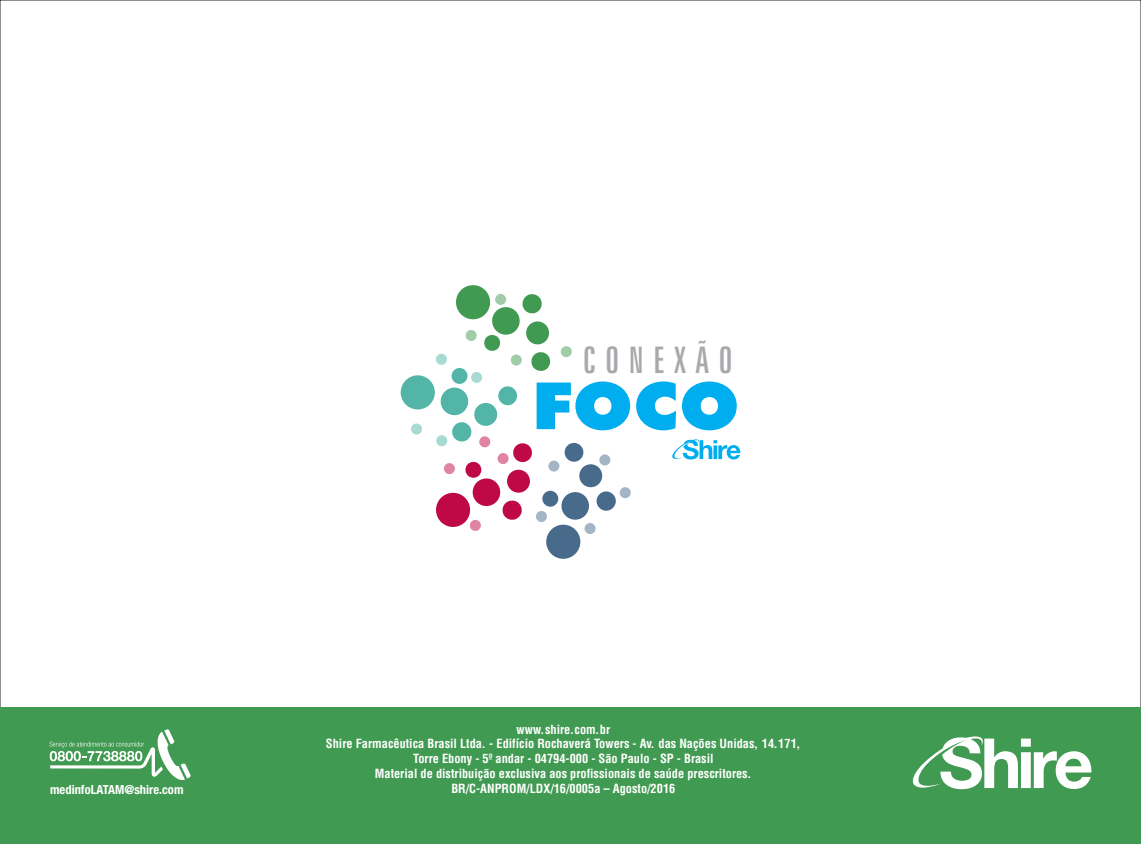
<style>
.page{position:relative;width:1141px;height:844px;background:#fff}
.page>*{position:absolute;margin:0;border:0;box-sizing:border-box;transform-origin:0 0}
.t1{font:900 65.1px "Futura BT";color:#00aeef;scale:1.1 1}
.t2{font:extra-condensed 36.57px "Zurich BT";letter-spacing:.26em;color:#a8a9ad}
.t3{font:700 condensed 12.6px "Helvetica Neue";color:#fff}
.t4{font:700 condensed 12.42px/14.9px "Helvetica";color:#fff;text-align:center}
</style>
<div class="page">
<div style="left:0;top:707px;width:1141px;height:136px;background:#419a51"></div>
<svg style="left:912px;top:736px;width:180px;height:53px"></svg>
<svg style="left:50px;top:729px;width:141px;height:51px"></svg>
<div style="left:564px;top:442px;width:19px;height:19px;background:#496b8b;border-radius:50%"></div>
<div style="left:579px;top:464px;width:23px;height:23px;background:#496b8b;border-radius:50%"></div>
<div style="left:596px;top:491px;width:20px;height:19px;background:#496b8b;border-radius:50%"></div>
<div style="left:561px;top:492px;width:28px;height:27px;background:#496b8b;border-radius:50%"></div>
<div style="left:546px;top:524px;width:35px;height:35px;background:#496b8b;border-radius:50%"></div>
<svg style="left:619px;top:487px;width:12px;height:11px"></svg>
<svg style="left:400px;top:285px;width:172px;height:246px"></svg>
<svg style="left:599px;top:454px;width:12px;height:12px"></svg>
<svg style="left:584px;top:523px;width:12px;height:11px"></svg>
<svg style="left:672px;top:439px;width:69px;height:20px"></svg>
<h2 class="t2" style="left:583px;top:345px;width:151px">CONEXÃO</h2>
<h1 class="t1" style="left:532px;top:379px;width:191px">FOCO</h1>
<p class="t4" style="left:326px;top:722px;width:477px">www.shire.com.br<br>Shire Farmacêutica Brasil Ltda. - Edifício Rochaverá Towers - Av. das Nações Unidas, 14.171, Torre Ebony - 5º andar - 04794-000 - São Paulo - SP - Brasil<br>Material de distribuição exclusiva aos profissionais de saúde prescritores.</p>
<p class="t3" style="left:50px;top:784px;width:135px">medinfoLATAM@shire.com</p>
<p class="t4" style="left:451px;top:782px;width:225px">BR/C-ANPROM/LDX/16/0005a – Agosto/2016</p>
</div>
